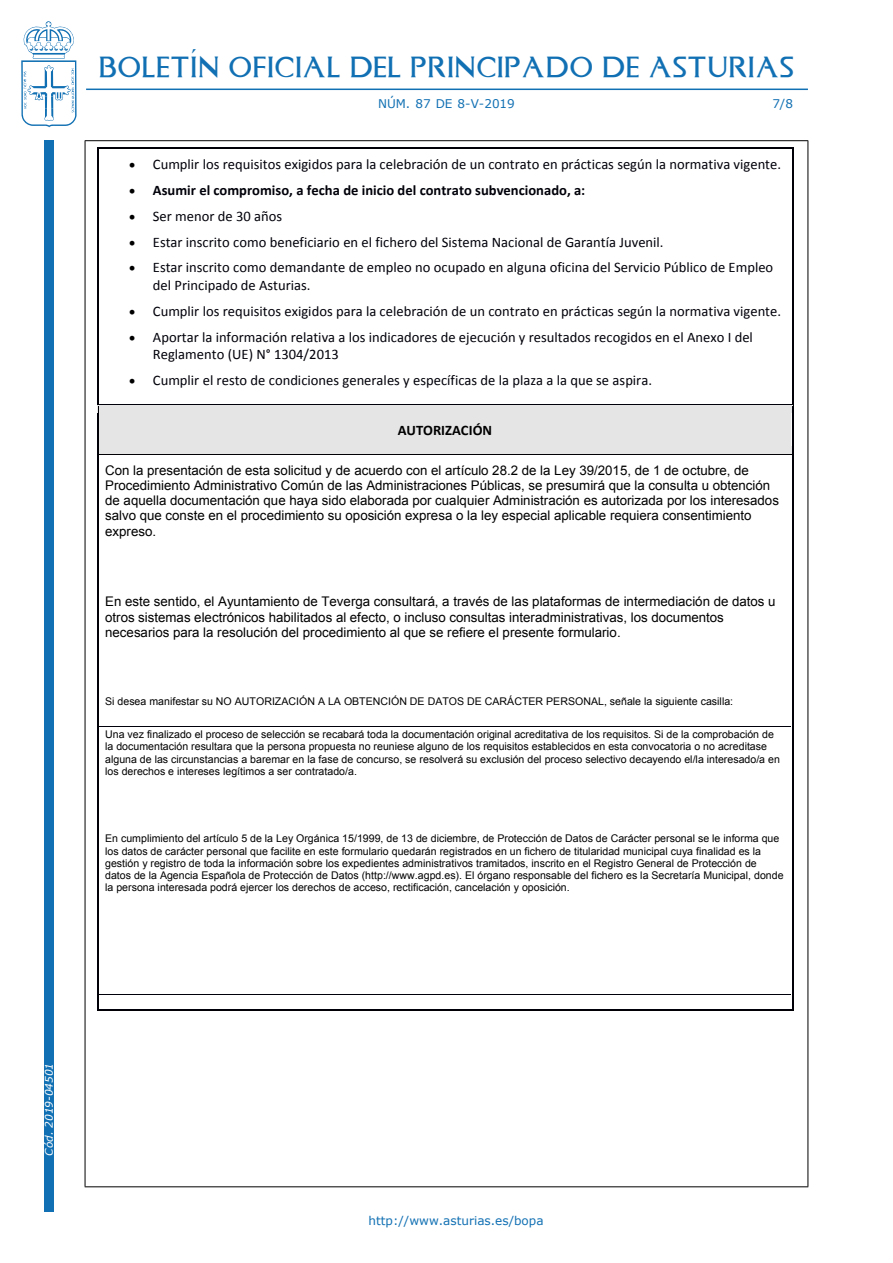
<style>
.page{position:relative;width:893px;height:1263px;background:#fff}
.page>*{position:absolute;margin:0;border:0;box-sizing:border-box;transform-origin:0 0}
.t1{font:24px "Asturica";letter-spacing:.05em;color:#1170b3}
.t2{font:14.55px/25.7px "Calibri";color:#00000a}
.t3{font:700 14.55px "Calibri";color:#000}
.t4{font:13.35px/15.3px "Arial";color:#000}
.t5{font:12px "Verdana";color:#1170b3}
.t6{font:10.65px/12.1px "Arial";color:#000}
.t7{font:italic 10.5px "Verdana";color:#fff}
.s1{font-weight:700}
</style>
<div class="page">
<div style="left:44px;top:140px;width:10px;height:1072px;background:#1170b3"></div>
<svg style="left:21px;top:21px;width:56px;height:106px"></svg>
<hr style="left:86px;top:89px;width:722px;height:1px;background:#1170b3">
<hr style="left:85px;top:140px;width:723px;height:1px;background:#000">
<hr style="left:85px;top:1186px;width:723px;height:1px;background:#000">
<hr style="left:85px;top:141px;width:1px;height:1045px;background:#000">
<hr style="left:807px;top:141px;width:1px;height:1045px;background:#000">
<hr style="left:97px;top:147px;width:696px;height:1px;background:#00000a">
<hr style="left:98px;top:148px;width:694px;height:1px;background:#000005">
<hr style="left:98px;top:149px;width:1px;height:255px;background:#000005">
<hr style="left:792px;top:149px;width:1px;height:255px;background:#00000a">
<hr style="left:97px;top:156px;width:1px;height:249px;background:#00000a">
<hr style="left:793px;top:156px;width:1px;height:249px;background:#000005">
<hr style="left:99px;top:726px;width:692px;height:1px;background:#00000a">
<hr style="left:99px;top:993px;width:692px;height:1px;background:#00000a">
<svg style="left:97px;top:404px;width:697px;height:58px;background:#dfdfdf"></svg>
<hr style="left:98px;top:1009px;width:695px;height:1px;background:#00000a">
<hr style="left:98px;top:455px;width:1px;height:554px;background:#000005">
<hr style="left:792px;top:455px;width:1px;height:554px;background:#00000a">
<hr style="left:97px;top:462px;width:1px;height:549px;background:#00000a">
<hr style="left:97px;top:1010px;width:696px;height:1px;background:#000005">
<hr style="left:793px;top:462px;width:1px;height:549px;background:#000005">
<h1 class="t1" style="left:99px;top:49px;width:696px">BOLETÍN OFICIAL DEL PRINCIPADO DE ASTURIAS</h1>
<p class="t5" style="left:378px;top:96px;width:138px">núm. 87 de 8-v-2019</p>
<p class="t5" style="left:772px;top:96px;width:22px">7/8</p>
<p class="t2" style="left:153px;top:152px;width:630px">Cumplir los requisitos exigidos para la celebración de un contrato en prácticas según la normativa vigente.<br><span class="s1">Asumir el compromiso, a fecha de inicio del contrato subvencionado, a:<br></span>Ser menor de 30 años<br>Estar inscrito como beneficiario en el fichero del Sistema Nacional de Garantía Juvenil.<br>Estar inscrito como demandante de empleo no ocupado en alguna oficina del Servicio Público de Empleo</p>
<p class="t2" style="left:153px;top:273px;width:630px">del Principado de Asturias.<br>Cumplir los requisitos exigidos para la celebración de un contrato en prácticas según la normativa vigente.<br>Aportar la información relativa a los indicadores de ejecución y resultados recogidos en el Anexo I del</p>
<p class="t2" style="left:153px;top:342px;width:501px">Reglamento (UE) N° 1304/2013<br>Cumplir el resto de condiciones generales y específicas de la plaza a la que se aspira.</p>
<p class="t3" style="left:398px;top:421px;width:96px">AUTORIZACIÓN</p>
<p class="t4" style="left:105px;top:462px;width:675px">Con la presentación de esta solicitud y de acuerdo con el artículo 28.2 de la Ley 39/2015, de 1 de octubre, de Procedimiento Administrativo Común de las Administraciones Públicas, se presumirá que la consulta u obtención de aquella documentación que haya sido elaborada por cualquier Administración es autorizada por los interesados salvo que conste en el procedimiento su oposición expresa o la ley especial aplicable requiera consentimiento expreso.</p>
<p class="t4" style="left:105px;top:594px;width:672px">En este sentido, el Ayuntamiento de Teverga consultará, a través de las plataformas de intermediación de datos u otros sistemas electrónicos habilitados al efecto, o incluso consultas interadministrativas, los documentos necesarios para la resolución del procedimiento al que se refiere el presente formulario.</p>
<p class="t6" style="left:105px;top:695px;width:629px">Si desea manifestar su NO AUTORIZACIÓN A LA OBTENCIÓN DE DATOS DE CARÁCTER PERSONAL, señale la siguiente casilla:</p>
<p class="t6" style="left:105px;top:728px;width:676px">Una vez finalizado el proceso de selección se recabará toda la documentación original acreditativa de los requisitos. Si de la comprobación de la documentación resultara que la persona propuesta no reuniese alguno de los requisitos establecidos en esta convocatoria o no acreditase alguna de las circunstancias a baremar en la fase de concurso, se resolverá su exclusión del proceso selectivo decayendo el/la interesado/a en los derechos e intereses legítimos a ser contratado/a.</p>
<p class="t6" style="left:105px;top:833px;width:680px">En cumplimiento del artículo 5 de la Ley Orgánica 15/1999, de 13 de diciembre, de Protección de Datos de Carácter personal se le informa que los datos de carácter personal que facilite en este formulario quedarán registrados en un fichero de titularidad municipal cuya finalidad es la gestión y registro de toda la información sobre los expedientes administrativos tramitados, inscrito en el Registro General de Protección de datos de la Agencia Española de Protección de Datos (http://www.agpd.es). El órgano responsable del fichero es la Secretaría Municipal, donde la persona interesada podrá ejercer los derechos de acceso, rectificación, cancelación y oposición.</p>
<p class="t7" style="left:42px;top:1155px;width:94px;rotate:-90deg">Cód. 2019-04501</p>
<p class="t5" style="left:369px;top:1213px;width:177px">http://www.asturias.es/bopa</p>
</div>
